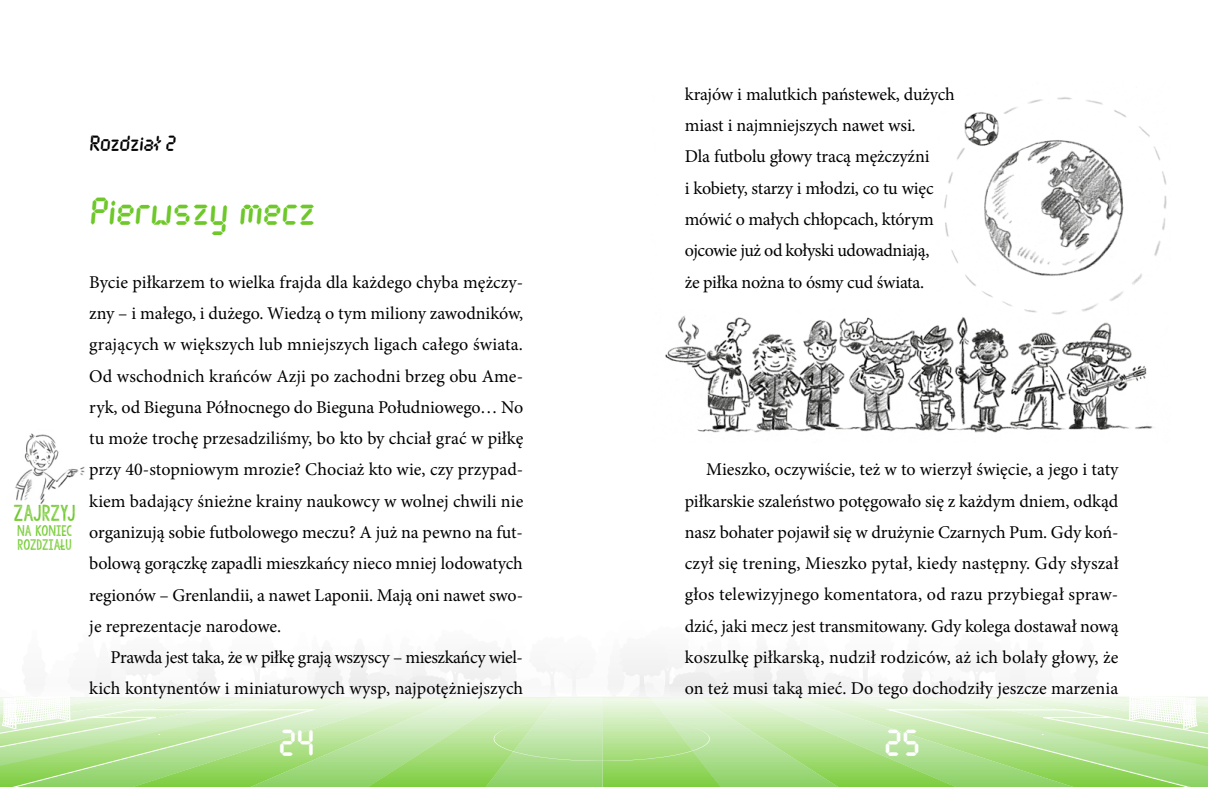
<style>
.page{position:relative;width:1208px;height:787px;background:#fff}
.page>*{position:absolute;margin:0;border:0;box-sizing:border-box;transform-origin:0 0}
.t1{font:37.5px "DJB Get Digital PL";color:#6ec829}
.t2{font:36px "DJB Get Digital PL";color:#fff}
.t3{font:21px "DJB Get Digital PL";color:#000}
.t4{font:18px/31.2px "Minion Pro";letter-spacing:-.01em;color:#000;text-align:justify}
.t5{font:18px "KG Allof Me";color:#6ec829}
.t6{font:12px/14.4px "KG Allof Me";color:#6ec829}
</style>
<div class="page">
<svg style="left:0;top:651px;width:1208px;height:136px"></svg>
<img style="left:665px;top:97px;width:502px;height:336px">
<img style="left:15px;top:433px;width:70px;height:71px">
<p class="t5" style="left:14px;top:501px;width:64px">ZAJRZYJ</p>
<p class="t6" style="left:17px;top:523px;width:57px">NA KONIEC<br>ROZDZIAŁU</p>
<p class="t3" style="left:89px;top:133px;width:90px">Rozdział 2</p>
<h1 class="t1" style="left:89px;top:192px;width:231px">Pierwszy mecz</h1>
<p class="t4" style="left:89px;top:266px;width:435px">Bycie piłkarzem to wielka frajda dla każdego chyba mężczy&shy;zny – i małego, i dużego. Wiedzą o tym miliony zawodników, grających w większych lub mniejszych ligach całego świata.<br>Od wschodnich krańców Azji po zachodni brzeg obu Ame&shy;ryk, od Bieguna Północnego do Bieguna Południowego… No tu może trochę przesadziliśmy, bo kto by chciał grać w piłkę przy 40-stopniowym mrozie? Chociaż kto wie, czy przypad&shy;kiem badający śnieżne krainy naukowcy w wolnej chwili nie organizują sobie futbolowego meczu? A już na pewno na fut&shy;bolową gorączkę zapadli mieszkańcy nieco mniej lodowatych regionów – Grenlandii, a nawet Laponii. Mają oni nawet swo&shy;je reprezentacje narodowe.</p>
<p class="t4" style="left:89px;top:641px;width:435px;text-align:right">Prawda jest taka, że w piłkę grają wszyscy – mieszkańcy wiel&shy;kich kontynentów i miniaturowych wysp, najpotężniejszych</p>
<p class="t4" style="left:685px;top:79px;width:271px;text-align:left">krajów i malutkich państewek, dużych miast i najmniejszych nawet wsi.<br>Dla futbolu głowy tracą mężczyźni<br>i kobiety, starzy i młodzi, co tu więc mówić o małych chłopcach, którym ojcowie już od kołyski udowadniają,<br>że piłka nożna to ósmy cud świata.</p>
<p class="t4" style="left:685px;top:454px;width:435px;text-indent:21px">Mieszko, oczywiście, też w to wierzył święcie, a jego i taty piłkarskie szaleństwo potęgowało się z każdym dniem, odkąd nasz bohater pojawił się w drużynie Czarnych Pum. Gdy koń&shy;czył się trening, Mieszko pytał, kiedy następny. Gdy słyszał głos telewizyjnego komentatora, od razu przybiegał spraw&shy;dzić, jaki mecz jest transmitowany. Gdy kolega dostawał nową koszulkę piłkarską, nudził rodziców, aż ich bolały głowy, że on też musi taką mieć. Do tego dochodziły jeszcze marzenia</p>
<h2 class="t2" style="left:279px;top:723px;width:37px">24</h2>
<h2 class="t2" style="left:884px;top:723px;width:37px">25</h2>
</div>
